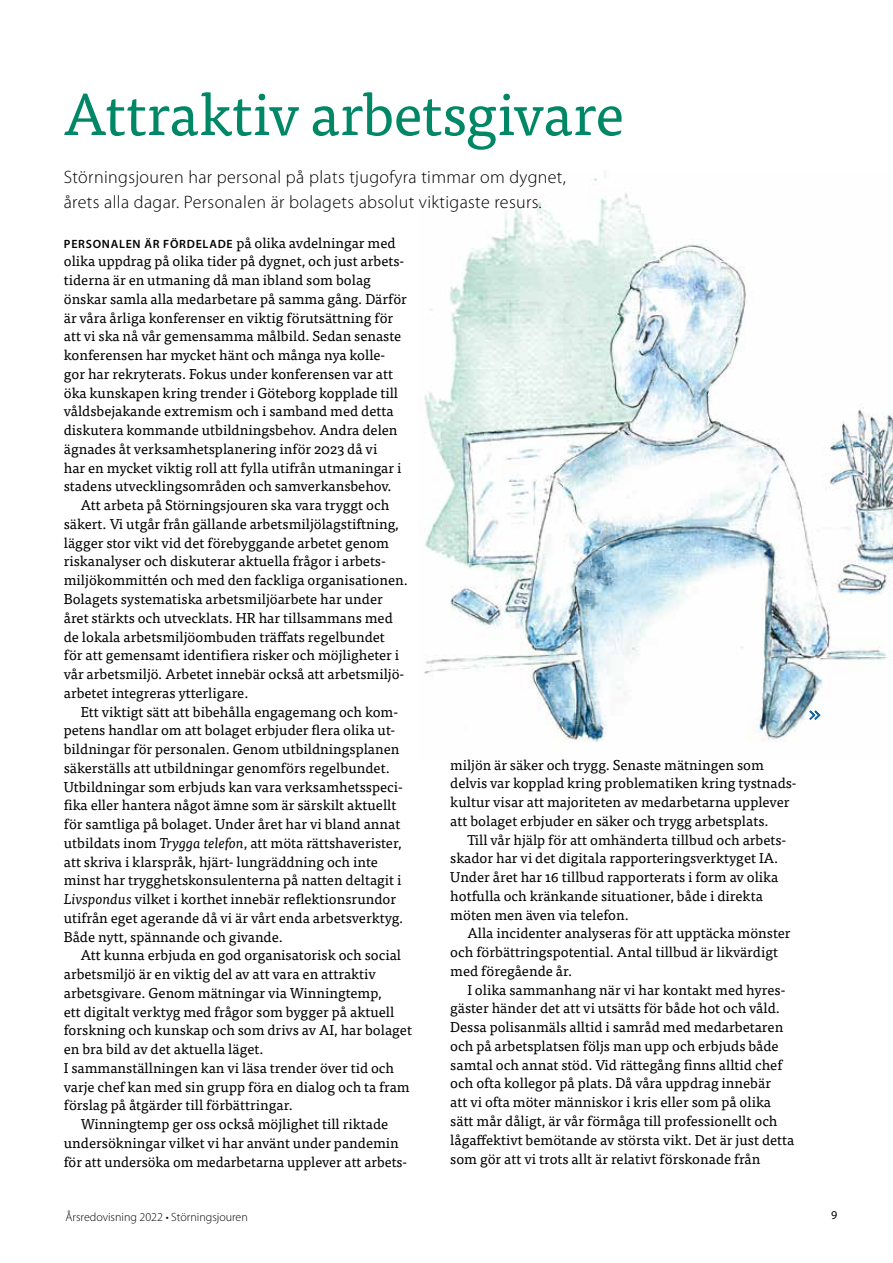
<style>
.page{position:relative;width:893px;height:1263px;background:#fff}
.page>*{position:absolute;margin:0;border:0;box-sizing:border-box;transform-origin:0 0}
.t1{font:58.5px "Tisa OT";letter-spacing:-.015em;color:#086}
.t2{font:300 18px/25.5px "Myriad Pro";letter-spacing:.02em;color:#000}
.t3{font:14.25px/18.8px "Tisa OT";color:#000}
.t4{font:600 12px "Myriad Pro";letter-spacing:.06em;color:#000}
.t5{font:300 12px "Myriad Pro";color:#000}
.t6{font:12px "Myriad Pro";color:#000}
.s1{font-family:"Tisa OT";font-weight:400;font-size:14.25px}
.s2{font-style:italic}
</style>
<div class="page">
<img style="left:424px;top:178px;width:469px;height:564px">
<svg style="left:808px;top:709px;width:14px;height:12px"></svg>
<h1 class="t1" style="left:64px;top:80px;width:562px">Attraktiv arbetsgivare</h1>
<p class="t2" style="left:64px;top:164px;width:504px">Störningsjouren har personal på plats tjugofyra timmar om dygnet, årets alla dagar. Personalen är bolagets absolut viktigaste resurs.</p>
<p class="t4" style="left:64px;top:236px;width:333px">PERSONALEN ÄR FÖRDELADE <span class="s1">på olika avdelningar med</span></p>
<p class="t3" style="left:64px;top:252px;width:345px">olika uppdrag på olika tider på dygnet, och just arbets&shy;tiderna är en utmaning då man ibland som bolag önskar samla alla medarbetare på samma gång. Därför är våra årliga konferenser en viktig förutsättning för att vi ska nå vår gemensamma målbild. Sedan senaste konferensen har mycket hänt och många nya kolle&shy;gor har rekryterats. Fokus under konferensen var att öka kunskapen kring trender i Göteborg kopplade till våldsbejakande extremism och i samband med detta diskutera kommande utbildningsbehov. Andra delen ägnades åt verksamhetsplanering inför 2023 då vi<br>har en mycket viktig roll att fylla utifrån utmaningar i stadens utvecklingsområden och samverkansbehov.</p>
<p class="t3" style="left:64px;top:496px;width:346px;text-indent:17px">Att arbeta på Störningsjouren ska vara tryggt och säkert. Vi utgår från gällande arbetsmiljölagstiftning, lägger stor vikt vid det förebyggande arbetet genom riskanalyser och diskuterar aktuella frågor i arbets&shy;miljökommittén och med den fackliga organisationen.<br>Bolagets systematiska arbetsmiljöarbete har under året stärkts och utvecklats. HR har tillsammans med de lokala arbetsmiljöombuden träffats regelbundet<br>för att gemensamt identifiera risker och möjligheter i vår arbetsmiljö. Arbetet innebär också att arbetsmiljö&shy;arbetet integreras ytterligare.</p>
<p class="t3" style="left:64px;top:702px;width:341px;text-indent:17px">Ett viktigt sätt att bibehålla engagemang och kom&shy;petens handlar om att bolaget erbjuder flera olika ut&shy;bildningar för personalen. Genom utbildningsplanen säkerställs att utbildningar genomförs regelbundet.<br>Utbildningar som erbjuds kan vara verksamhetsspeci&shy;fika eller hantera något ämne som är särskilt aktuellt för samtliga på bolaget. Under året har vi bland annat utbildats inom <span class="s2">Trygga telefon</span>, att möta rättshaverister, att skriva i klarspråk, hjärt- lungräddning och inte minst har trygghetskonsulenterna på natten deltagit i <span class="s2">Livspondus</span> vilket i korthet innebär reflektionsrundor utifrån eget agerande då vi är vårt enda arbetsverktyg.<br>Både nytt, spännande och givande.</p>
<p class="t3" style="left:81px;top:946px;width:322px">Att kunna erbjuda en god organisatorisk och social</p>
<p class="t3" style="left:64px;top:965px;width:313px">arbetsmiljö är en viktig del av att vara en attraktiv</p>
<p class="t3" style="left:64px;top:984px;width:319px">arbetsgivare. Genom mätningar via Winningtemp,</p>
<p class="t3" style="left:64px;top:1002px;width:332px">ett digitalt verktyg med frågor som bygger på aktuell</p>
<p class="t3" style="left:64px;top:1021px;width:350px">forskning och kunskap och som drivs av AI, har bolaget</p>
<p class="t3" style="left:64px;top:1040px;width:201px">en bra bild av det aktuella läget.</p>
<p class="t3" style="left:64px;top:1059px;width:332px">I sammanställningen kan vi läsa trender över tid och</p>
<p class="t3" style="left:64px;top:1077px;width:347px">varje chef kan med sin grupp föra en dialog och ta fram</p>
<p class="t3" style="left:64px;top:1096px;width:231px">förslag på åtgärder till förbättringar.</p>
<p class="t3" style="left:81px;top:1115px;width:309px">Winningtemp ger oss också möjlighet till riktade</p>
<p class="t3" style="left:64px;top:1134px;width:337px">undersökningar vilket vi har använt under pandemin</p>
<p class="t3" style="left:64px;top:1152px;width:345px">för att undersöka om medarbetarna upplever att arbets-</p>
<p class="t3" style="left:450px;top:755px;width:348px">miljön är säker och trygg. Senaste mätningen som delvis var kopplad kring problematiken kring tystnads&shy;kultur visar att majoriteten av medarbetarna upplever att bolaget erbjuder en säker och trygg arbetsplats.</p>
<p class="t3" style="left:450px;top:830px;width:338px;text-indent:17px">Till vår hjälp för att omhänderta tillbud och arbets&shy;skador har vi det digitala rapporteringsverktyget IA.<br>Under året har 16 tillbud rapporterats i form av olika hotfulla och kränkande situationer, både i direkta möten men även via telefon.</p>
<p class="t3" style="left:450px;top:924px;width:342px;text-indent:17px">Alla incidenter analyseras för att upptäcka mönster och förbättringspotential. Antal tillbud är likvärdigt med föregående år.</p>
<p class="t3" style="left:450px;top:980px;width:346px;text-indent:17px">I olika sammanhang när vi har kontakt med hyres&shy;gäster händer det att vi utsätts för både hot och våld.<br>Dessa polisanmäls alltid i samråd med medarbetaren och på arbetsplatsen följs man upp och erbjuds både samtal och annat stöd. Vid rättegång finns alltid chef och ofta kollegor på plats. Då våra uppdrag innebär<br>att vi ofta möter människor i kris eller som på olika sätt mår dåligt, är vår förmåga till professionellt och lågaffektivt bemötande av största vikt. Det är just detta som gör att vi trots allt är relativt förskonade från</p>
<p class="t5" style="left:66px;top:1210px;width:184px">Årsredovisning 2022 • Störningsjouren</p>
<p class="t6" style="left:831px;top:1207px;width:8px">9</p>
</div>
